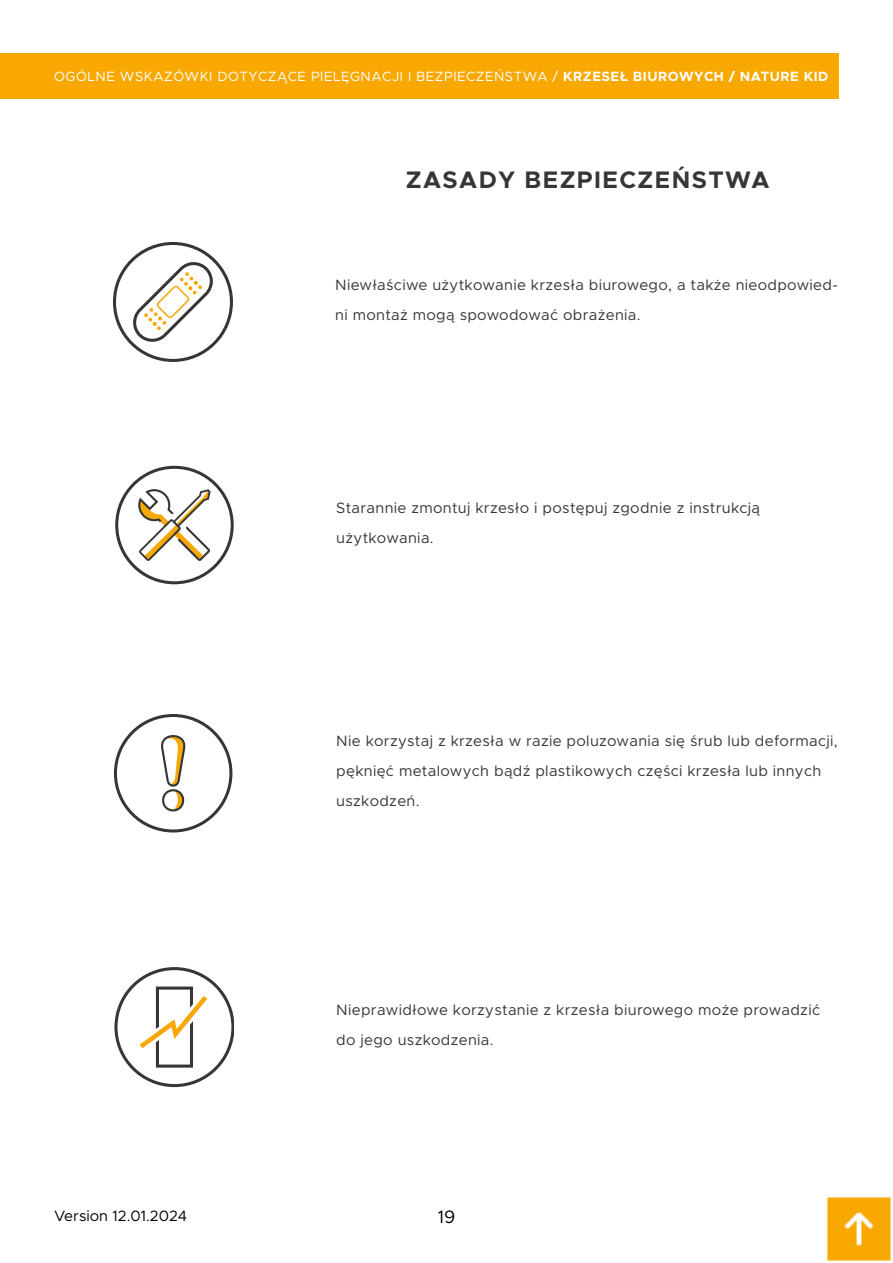
<style>
.page{position:relative;width:893px;height:1263px;background:#fff}
.page>*{position:absolute;margin:0;border:0;box-sizing:border-box;transform-origin:0 0}
.t1{font:700 24px "Metropolis";letter-spacing:.06em;color:#363636}
.t2{font:18px "Metropolis";color:#000}
.t3{font:15px/30px "Metropolis";letter-spacing:.02em;color:#363636}
.t4{font:15px "Metropolis";color:#000}
.t5{font:13.5px "Metropolis";letter-spacing:.04em;color:#fff}
.s1{font-weight:700}
</style>
<div class="page">
<div style="left:0;top:54px;width:839px;height:45px;background:#f8a800"></div>
<div style="left:113px;top:242px;width:119px;height:120px;border:3px solid #363636;border-radius:50%"></div>
<svg style="left:129px;top:258px;width:84px;height:88px"></svg>
<div style="left:115px;top:466px;width:119px;height:118px;border:3px solid #363636;border-radius:50%"></div>
<svg style="left:138px;top:489px;width:73px;height:72px"></svg>
<div style="left:114px;top:714px;width:118px;height:118px;border:3px solid #363636;border-radius:50%"></div>
<svg style="left:161px;top:735px;width:24px;height:76px"></svg>
<div style="left:114px;top:967px;width:120px;height:120px;border:3px solid #363636;border-radius:50%"></div>
<svg style="left:140px;top:986px;width:67px;height:81px"></svg>
<img style="left:827px;top:1197px;width:64px;height:64px">
<p class="t5" style="left:54px;top:68px;width:776px">OGÓLNE WSKAZÓWKI DOTYCZĄCE PIELĘGNACJI I BEZPIECZEŃSTWA / <span class="s1">KRZESEŁ BIUROWYCH / NATURE KID</span></p>
<h1 class="t1" style="left:406px;top:165px;width:365px">ZASADY BEZPIECZEŃSTWA</h1>
<p class="t3" style="left:335px;top:270px;width:504px">Niewłaściwe użytkowanie krzesła biurowego, a także nieodpowied&shy;ni montaż mogą spowodować obrażenia.</p>
<p class="t3" style="left:336px;top:493px;width:425px">Starannie zmontuj krzesło i postępuj zgodnie z instrukcją użytkowania.</p>
<p class="t3" style="left:336px;top:726px;width:503px">Nie korzystaj z krzesła w razie poluzowania się śrub lub deformacji, pęknięć metalowych bądź plastikowych części krzesła lub innych uszkodzeń.</p>
<p class="t3" style="left:336px;top:995px;width:485px">Nieprawidłowe korzystanie z krzesła biurowego może prowadzić do jego uszkodzenia.</p>
<p class="t4" style="left:54px;top:1206px;width:135px">Version 12.01.2024</p>
<p class="t2" style="left:438px;top:1206px;width:19px">19</p>
</div>
